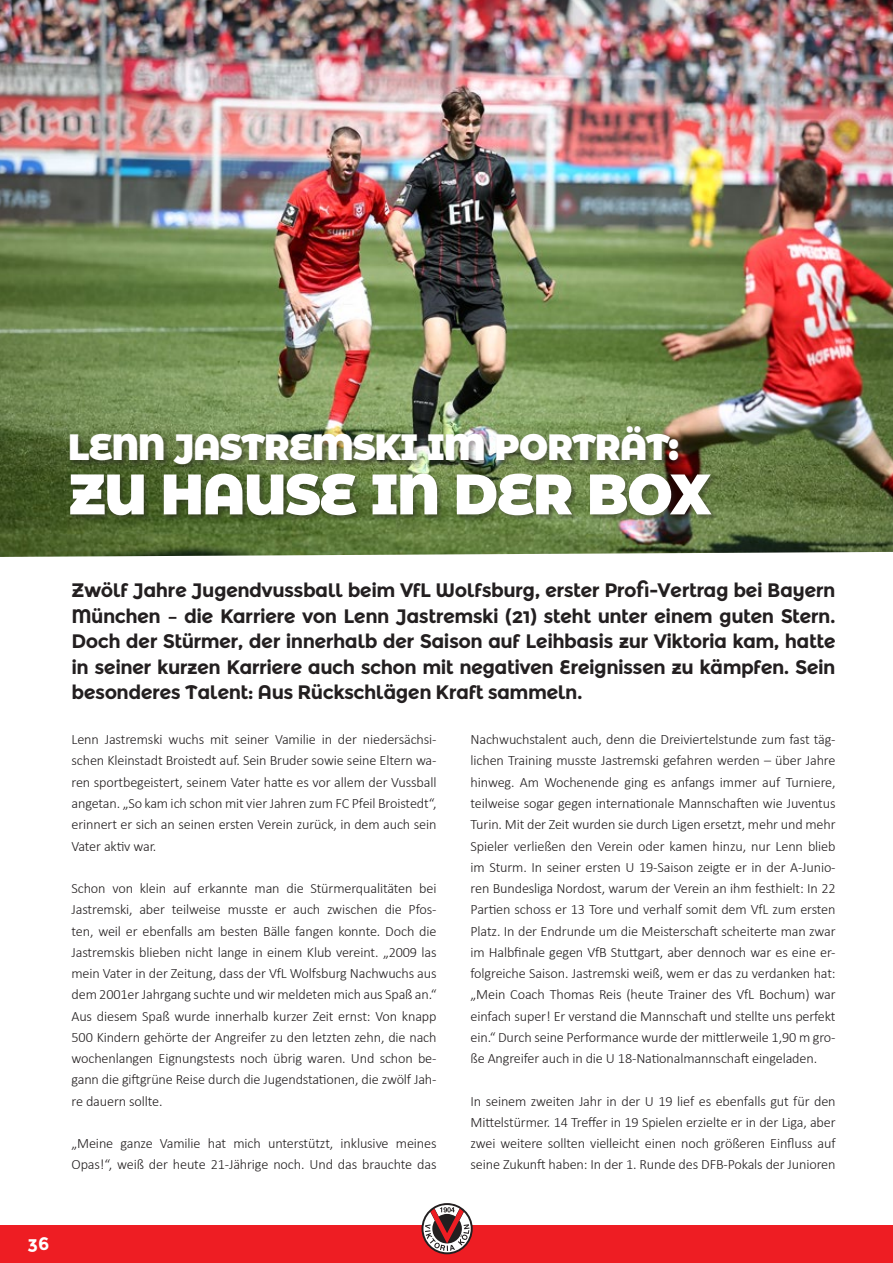
<style>
.page{position:relative;width:893px;height:1263px;background:#fff}
.page>*{position:absolute;margin:0;border:0;box-sizing:border-box;transform-origin:0 0}
.Überschrift_1{font:900 57px "Montserrat Alternates";letter-spacing:-.02em;color:#fff;scale:.94 1}
.Überschrift_1-2{font:900 36.45px "Montserrat Alternates";letter-spacing:-.02em;color:#fff;scale:.94 1}
.t1{font:700 19.5px/25.5px "Montserrat Alternates";letter-spacing:-.03em;color:#231f20;text-align:justify}
.t2{font:700 18px "Montserrat Alternates";color:#fff}
.Zwischenüberschrift{font:300 14.25px/21.3px "Calibri";letter-spacing:-.01em;color:#231f20;text-align:justify}
</style>
<div class="page">
<div style="left:0;top:1225px;width:893px;height:38px;background:#ee1d23"></div>
<svg style="left:421px;top:1203px;width:52px;height:51px"></svg>
<svg style="left:423px;top:1205px;width:48px;height:47px"></svg>
<img style="left:0;top:0;width:893px;height:557px">
<div style="left:69px;top:426px;width:649px;height:96px;background:#231f20;opacity:.38"></div>
<p class="Überschrift_1-2" style="left:68px;top:420px;width:651px">LENN JASTREMSKI IM PORTRÄT:</p>
<p class="Überschrift_1" style="left:68px;top:451px;width:685px">ZU HAUSE IN DER BOX</p>
<p class="t1" style="left:72px;top:578px;width:766px">Zwölf Jahre Jugendvussball beim VfL Wolfsburg, erster Profi-Vertrag bei Bayern München – die Karriere von Lenn Jastremski (21) steht unter einem guten Stern.<br>Doch der Stürmer, der innerhalb der Saison auf Leihbasis zur Viktoria kam, hatte in seiner kurzen Karriere auch schon mit negativen Ereignissen zu kämpfen. Sein besonderes Talent: Aus Rückschlägen Kraft sammeln.</p>
<p class="Zwischenüberschrift" style="left:72px;top:729px;width:367px">Lenn Jastremski wuchs mit seiner Vamilie in der niedersächsi&shy;schen Kleinstadt Broistedt auf. Sein Bruder sowie seine Eltern wa&shy;ren sportbegeistert, seinem Vater hatte es vor allem der Vussball angetan. „So kam ich schon mit vier Jahren zum FC Pfeil Broistedt“, erinnert er sich an seinen ersten Verein zurück, in dem auch sein Vater aktiv war.</p>
<p class="Zwischenüberschrift" style="left:72px;top:877px;width:367px">Schon von klein auf erkannte man die Stürmerqualitäten bei Jastremski, aber teilweise musste er auch zwischen die Pfos&shy;ten, weil er ebenfalls am besten Bälle fangen konnte. Doch die Jastremskis blieben nicht lange in einem Klub vereint. „2009 las mein Vater in der Zeitung, dass der VfL Wolfsburg Nachwuchs aus dem 2001er Jahrgang suchte und wir meldeten mich aus Spaß an.“ Aus diesem Spaß wurde innerhalb kurzer Zeit ernst: Von knapp 500 Kindern gehörte der Angreifer zu den letzten zehn, die nach wochenlangen Eignungstests noch übrig waren. Und schon be&shy;gann die giftgrüne Reise durch die Jugendstationen, die zwölf Jah&shy;re dauern sollte.</p>
<p class="Zwischenüberschrift" style="left:72px;top:1133px;width:367px">„Meine ganze Vamilie hat mich unterstützt, inklusive meines<br>Opas!“, weiß der heute 21-Jährige noch. Und das brauchte das</p>
<p class="Zwischenüberschrift" style="left:471px;top:729px;width:367px">Nachwuchstalent auch, denn die Dreiviertelstunde zum fast täg&shy;lichen Training musste Jastremski gefahren werden – über Jahre hinweg. Am Wochenende ging es anfangs immer auf Turniere, teilweise sogar gegen internationale Mannschaften wie Juventus Turin. Mit der Zeit wurden sie durch Ligen ersetzt, mehr und mehr Spieler verließen den Verein oder kamen hinzu, nur Lenn blieb im Sturm. In seiner ersten U 19-Saison zeigte er in der A-Junio&shy;ren Bundesliga Nordost, warum der Verein an ihm festhielt: In 22<br>Partien schoss er 13 Tore und verhalf somit dem VfL zum ersten Platz. In der Endrunde um die Meisterschaft scheiterte man zwar im Halbfinale gegen VfB Stuttgart, aber dennoch war es eine er&shy;folgreiche Saison. Jastremski weiß, wem er das zu verdanken hat: „Mein Coach Thomas Reis (heute Trainer des VfL Bochum) war einfach super! Er verstand die Mannschaft und stellte uns perfekt ein.“ Durch seine Performance wurde der mittlerweile 1,90 m gro&shy;ße Angreifer auch in die U 18-Nationalmannschaft eingeladen.</p>
<p class="Zwischenüberschrift" style="left:471px;top:1090px;width:367px">In seinem zweiten Jahr in der U 19 lief es ebenfalls gut für den Mittelstürmer. 14 Treffer in 19 Spielen erzielte er in der Liga, aber zwei weitere sollten vielleicht einen noch größeren Einfluss auf seine Zukunft haben: In der 1. Runde des DFB-Pokals der Junioren</p>
<p class="t2" style="left:28px;top:1232px;width:23px">36</p>
</div>
